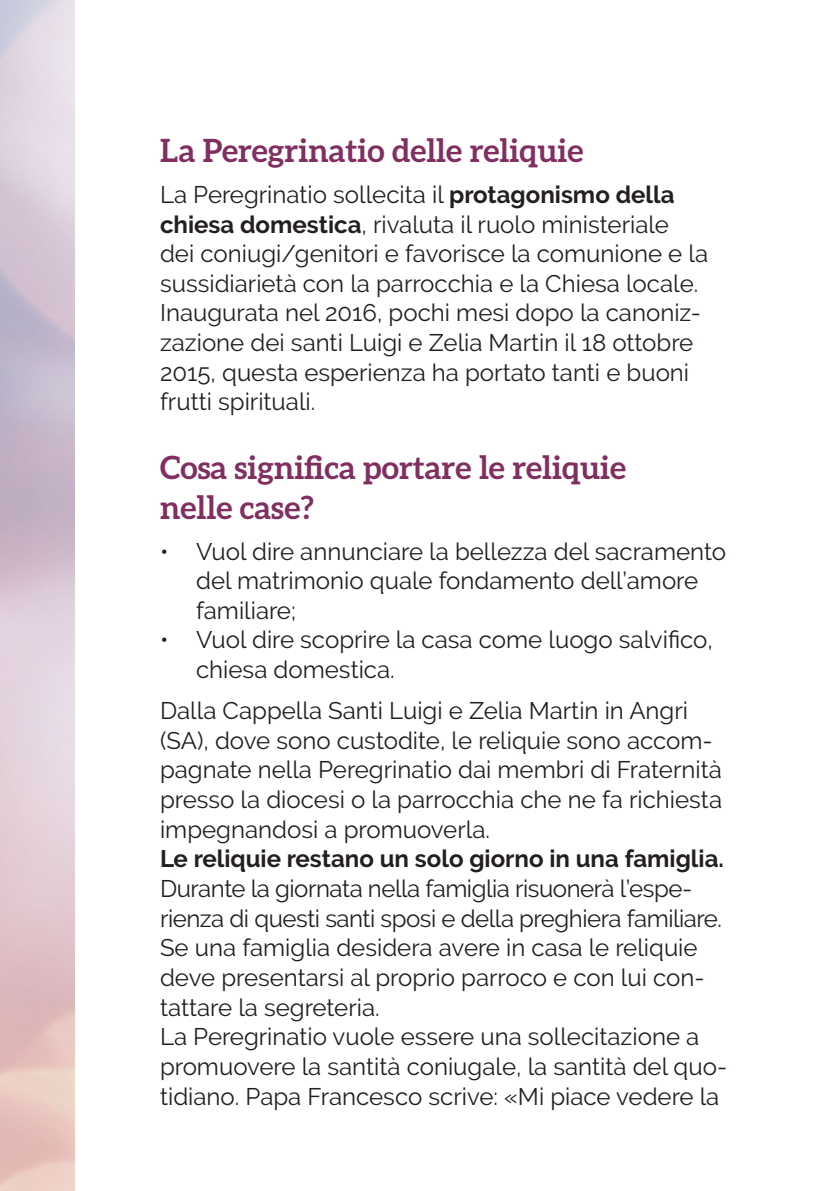
<style>
.page{position:relative;width:840px;height:1191px;background:#fff}
.page>*{position:absolute;margin:0;border:0;box-sizing:border-box;transform-origin:0 0}
.t1{font:700 32px/39.2px "Aleo";color:#812e61}
.t2{font:24px/29.6px "Raleway";color:#231f20}
.t3{font:700 24px "Raleway";color:#231f20}
.s1{font-weight:700}
</style>
<div class="page">
<h1 class="t1" style="left:160px;top:130px;width:425px">La Peregrinatio delle reliquie</h1>
<p class="t2" style="left:160px;top:179px;width:549px">La Peregrinatio sollecita il <span class="s1">protagonismo della chiesa domestica</span>, rivaluta il ruolo ministeriale dei coniugi/genitori e favorisce la comunione e la sussidiarietà con la parrocchia e la Chiesa locale.<br>Inaugurata nel 2016, pochi mesi dopo la canoniz&shy;zazione dei santi Luigi e Zelia Martin il 18 ottobre 2015, questa esperienza ha portato tanti e buoni frutti spirituali.</p>
<h1 class="t1" style="left:160px;top:447px;width:467px">Cosa significa portare le reliquie nelle case?</h1>
<p class="t2" style="left:196px;top:536px;width:531px;text-indent:-36px">• Vuol dire annunciare la bellezza del sacramento del matrimonio quale fondamento dell’amore familiare;</p>
<p class="t2" style="left:196px;top:625px;width:518px;text-indent:-36px">• Vuol dire scoprire la casa come luogo salvifico, chiesa domestica.</p>
<p class="t2" style="left:160px;top:696px;width:563px">Dalla Cappella Santi Luigi e Zelia Martin in Angri (SA), dove sono custodite, le reliquie sono accom&shy;pagnate nella Peregrinatio dai membri di Fraternità presso la diocesi o la parrocchia che ne fa richiesta impegnandosi a promuoverla.</p>
<p class="t3" style="left:160px;top:845px;width:565px">Le reliquie restano un solo giorno in una famiglia.</p>
<p class="t2" style="left:160px;top:873px;width:568px">Durante la giornata nella famiglia risuonerà l’espe&shy;rienza di questi santi sposi e della preghiera familiare.<br>Se una famiglia desidera avere in casa le reliquie deve presentarsi al proprio parroco e con lui con&shy;tattare la segreteria.<br>La Peregrinatio vuole essere una sollecitazione a promuovere la santità coniugale, la santità del quo&shy;tidiano. Papa Francesco scrive: «Mi piace vedere la</p>
</div>
